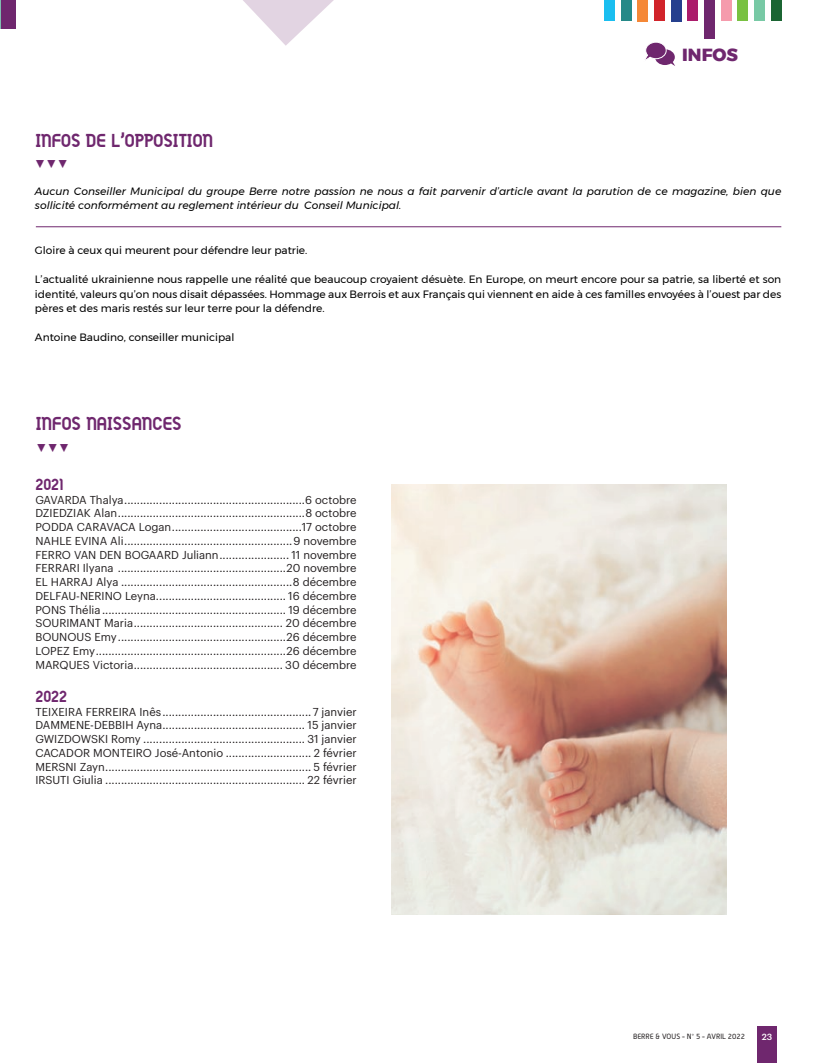
<style>
.page{position:relative;width:815px;height:1063px;background:#fff}
.page>*{position:absolute;margin:0;border:0;box-sizing:border-box;transform-origin:0 0}
.t1{font:18.75px "Gilbert Bold Preview 4";color:#6f276e}
.t2{font:18.75px "Montserrat";color:#6f276e}
.t3{font:800 17.5px "Montserrat";color:#6f276e}
.t4{font:16.25px "Gilbert Bold Preview 4";color:#6f276e}
.t5{font:11.25px/13.8px "Graphik";color:#231f20;text-align:justify}
.t6{font:10.62px/14.4px "Montserrat";color:#000001;text-align:justify}
.t7{font:italic 10.62px/14.4px "Montserrat";color:#000001}
.t8{font:500 8.75px "Graphik";color:#fff}
.t9{font:7.5px "Alwyn";color:#231f20}
</style>
<div class="page">
<svg style="left:0;top:0;width:1px;height:28px"></svg>
<div style="left:757px;top:1026px;width:20px;height:37px;background:#6f276e"></div>
<div style="left:1px;top:0;width:14px;height:28px;background:#6f276e"></div>
<div style="left:621px;top:0;width:10px;height:21px;background:#258988"></div>
<div style="left:604px;top:0;width:11px;height:21px;background:#1abef0"></div>
<div style="left:771px;top:0;width:10px;height:21px;background:#1b6533"></div>
<div style="left:721px;top:0;width:10px;height:21px;background:#f59bac"></div>
<div style="left:704px;top:0;width:11px;height:38px;background:#6f276e"></div>
<div style="left:687px;top:0;width:11px;height:21px;background:#ab1c6b"></div>
<div style="left:671px;top:0;width:10px;height:21px;background:#253f8e"></div>
<div style="left:637px;top:0;width:11px;height:21px;background:#f58837"></div>
<div style="left:654px;top:0;width:11px;height:21px;background:#d1232a"></div>
<div style="left:754px;top:0;width:11px;height:21px;background:#78c9a5"></div>
<div style="left:737px;top:0;width:11px;height:20px;background:#79c142"></div>
<svg style="left:645px;top:42px;width:30px;height:24px"></svg>
<svg style="left:243px;top:0;width:91px;height:46px"></svg>
<img style="left:392px;top:484px;width:334px;height:430px">
<hr style="left:36px;top:227px;width:745px;height:1px;background:#6f276e">
<h1 class="t1" style="left:35px;top:124px;width:179px">INFOS DE L’OPPOSITION</h1>
<h1 class="t2" style="left:35px;top:148px;width:35px">▼▼▼</h1>
<h2 class="t3" style="left:682px;top:40px;width:57px">INFOS</h2>
<p class="t7" style="left:35px;top:184px;width:748px">Aucun Conseiller Municipal du groupe Berre notre passion ne nous a fait parvenir d’article avant la parution de ce magazine, bien que sollicité conformément au reglement intérieur du Conseil Municipal.</p>
<p class="t6" style="left:35px;top:243px;width:274px">Gloire à ceux qui meurent pour défendre leur patrie.</p>
<p class="t6" style="left:35px;top:272px;width:748px">L’actualité ukrainienne nous rappelle une réalité que beaucoup croyaient désuète. En Europe, on meurt encore pour sa patrie, sa liberté et son identité, valeurs qu’on nous disait dépassées. Hommage aux Berrois et aux Français qui viennent en aide à ces familles envoyées à l’ouest par des pères et des maris restés sur leur terre pour la défendre.</p>
<p class="t6" style="left:35px;top:330px;width:201px">Antoine Baudino, conseiller municipal</p>
<h1 class="t1" style="left:36px;top:407px;width:147px">INFOS NAISSANCES</h1>
<h1 class="t2" style="left:36px;top:432px;width:35px">▼▼▼</h1>
<h3 class="t4" style="left:35px;top:470px;width:30px">2021</h3>
<p class="t5" style="left:35px;top:492px;width:323px">GAVARDA Thalya.........................................................6 octobre DZIEDZIAK Alan...........................................................8 octobre PODDA CARAVACA Logan.........................................17 octobre NAHLE EVINA Ali.....................................................9 novembre FERRO VAN DEN BOGAARD Juliann...................... 11 novembre FERRARI Ilyana .....................................................20 novembre EL HARRAJ Alya ......................................................8 décembre DELFAU-NERINO Leyna......................................... 16 décembre PONS Thélia .......................................................... 19 décembre SOURIMANT Maria............................................... 20 décembre BOUNOUS Emy.....................................................26 décembre LOPEZ Emy............................................................26 décembre MARQUES Victoria............................................... 30 décembre</p>
<h3 class="t4" style="left:35px;top:682px;width:33px">2022</h3>
<p class="t5" style="left:35px;top:704px;width:323px">TEIXEIRA FERREIRA Inês...............................................7 janvier DAMMENE-DEBBIH Ayna............................................. 15 janvier GWIZDOWSKI Romy ................................................... 31 janvier CACADOR MONTEIRO José-Antonio ........................... 2 février MERSNI Zayn................................................................. 5 février IRSUTI Giulia ............................................................... 22 février</p>
<p class="t9" style="left:633px;top:1032px;width:114px">BERRE &amp; VOUS - N° 5 - AVRIL 2022</p>
<p class="t8" style="left:762px;top:1030px;width:12px">23</p>
</div>
